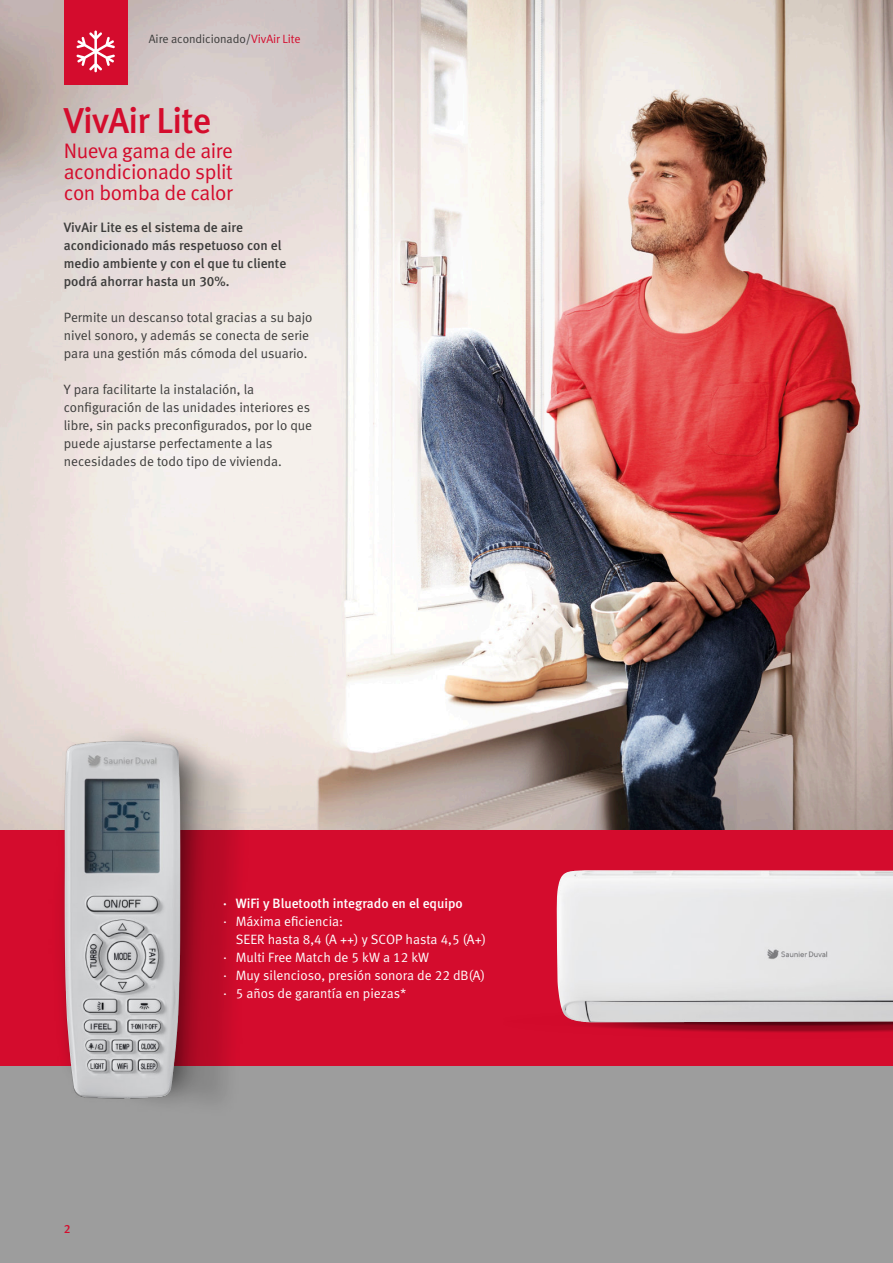
<style>
.page{position:relative;width:893px;height:1263px;background:#fff}
.page>*{position:absolute;margin:0;border:0;box-sizing:border-box;transform-origin:0 0}
.t1{font:36px "Meta Medium LF";letter-spacing:-.02em;color:#d40c2d}
.t2{font:21px/21px "Meta Normal LF";letter-spacing:-.02em;color:#d40c2d;text-align:justify}
.t3{font:13.5px/18px "Meta Normal LF";color:#3d3d3c}
.t4{font:13.5px "Meta Normal LF";color:#fff}
.t5{font:13.5px/18px "Meta Medium LF";color:#3d3d3c}
.t6{font:13.5px "Meta Medium LF";color:#fff}
.t7{font:12px "Meta Normal LF";letter-spacing:-.005em;color:#3d3d3c}
.t8{font:12px "Meta Medium LF Caps";color:#d40c2d}
.s1{color:#d40c2d}
</style>
<div class="page">
<img style="left:0;top:0;width:892px;height:830px">
<hr style="left:892px;top:0;width:1px;height:1263px;background:#ededed">
<div style="left:0;top:1066px;width:893px;height:197px;background:#9d9d9d"></div>
<div style="left:0;top:830px;width:893px;height:236px;background:#d40c2d"></div>
<div style="left:64px;top:0;width:64px;height:85px;background:#d40c2d"></div>
<svg style="left:76px;top:31px;width:39px;height:41px"></svg>
<img style="left:0;top:692px;width:289px;height:409px">
<img style="left:65px;top:741px;width:115px;height:357px">
<svg style="left:583px;top:1022px;width:310px;height:11px"></svg>
<img style="left:557px;top:870px;width:336px;height:152px">
<p class="t7" style="left:149px;top:33px;width:153px">Aire acondicionado/<span class="s1">VivAir Lite</span></p>
<h1 class="t1" style="left:64px;top:104px;width:149px">VivAir Lite</h1>
<h2 class="t2" style="left:64px;top:141px;width:170px">Nueva gama de aire acondicionado split con bomba de calor</h2>
<p class="t5" style="left:64px;top:218px;width:224px">VivAir Lite es el sistema de aire acondicionado más respetuoso con el medio ambiente y con el que tu cliente podrá ahorrar hasta un 30%.</p>
<p class="t3" style="left:64px;top:308px;width:250px">Permite un descanso total gracias a su bajo nivel sonoro, y además se conecta de serie para una gestión más cómoda del usuario.</p>
<p class="t3" style="left:64px;top:380px;width:250px">Y para facilitarte la instalación, la configuración de las unidades interiores es libre, sin packs preconfigurados, por lo que puede ajustarse perfectamente a las necesidades de todo tipo de vivienda.</p>
<p class="t8" style="left:64px;top:1223px;width:8px">2</p>
<p class="t6" style="left:223px;top:897px;width:241px">· WiFi y Bluetooth integrado en el equipo</p>
<p class="t4" style="left:223px;top:915px;width:122px">· Máxima eficiencia:</p>
<p class="t4" style="left:236px;top:933px;width:252px">SEER hasta 8,4 (A ++) y SCOP hasta 4,5 (A+)</p>
<p class="t4" style="left:223px;top:951px;width:208px">· Multi Free Match de 5 kW a 12 kW</p>
<p class="t4" style="left:223px;top:969px;width:263px">· Muy silencioso, presión sonora de 22 dB(A)</p>
<p class="t4" style="left:223px;top:987px;width:185px">· 5 años de garantía en piezas*</p>
</div>
